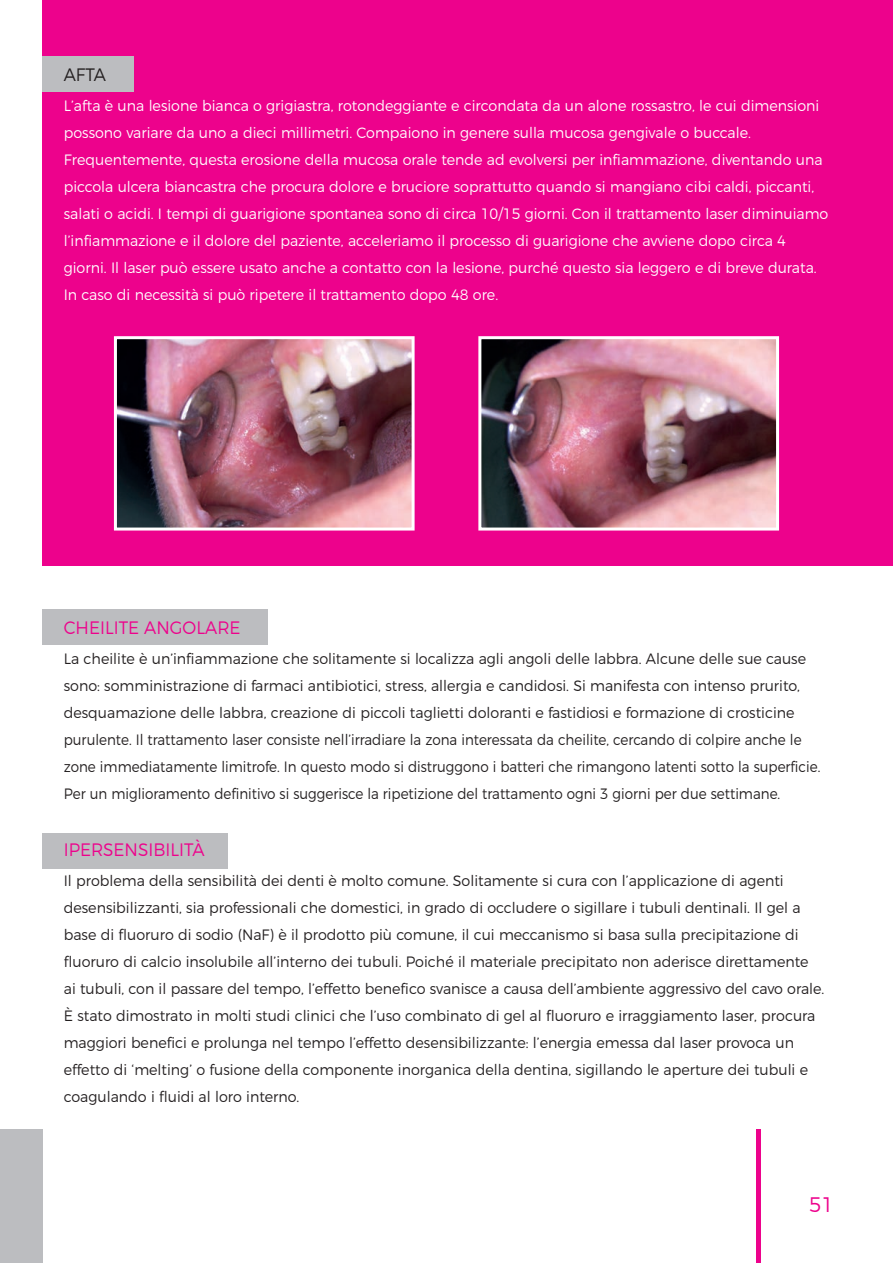
<style>
.page{position:relative;width:893px;height:1263px;background:#fff}
.page>*{position:absolute;margin:0;border:0;box-sizing:border-box;transform-origin:0 0}
.t1{font:300 21px "Montserrat";color:#ed028c;scale:.95 1}
.t2{font:300 18px "Montserrat";color:#ed028c;scale:.94 1}
.t3{font:300 18px "Montserrat";color:#231f20;scale:.94 1}
.t4{font:300 15px/27px "Montserrat";color:#231f20;scale:.95 1}
.t5{font:300 15px/27px "Montserrat";color:#fff;scale:.95 1}
</style>
<div class="page">
<div style="left:0;top:1130px;width:43px;height:133px;background:#bcbdc0"></div>
<div style="left:756px;top:1130px;width:5px;height:133px;background:#ed028c"></div>
<div style="left:43px;top:0;width:850px;height:566px;background:#ed028c"></div>
<div style="left:43px;top:57px;width:91px;height:35px;background:#bcbdc0"></div>
<div style="left:43px;top:610px;width:225px;height:35px;background:#bcbdc0"></div>
<div style="left:43px;top:833px;width:185px;height:35px;background:#bcbdc0"></div>
<img style="left:118px;top:340px;width:293px;height:186px">
<div style="left:114px;top:336px;width:301px;height:194px;border:3px solid #fff"></div>
<img style="left:482px;top:340px;width:293px;height:186px">
<div style="left:478px;top:336px;width:301px;height:194px;border:3px solid #fff"></div>
<p class="t3" style="left:64px;top:61px;width:46px">AFTA</p>
<p class="t5" style="left:64px;top:91px;width:806px">L’afta è una lesione bianca o grigiastra, rotondeggiante e circondata da un alone rossastro, le cui dimensioni possono variare da uno a dieci millimetri. Compaiono in genere sulla mucosa gengivale o buccale.<br>Frequentemente, questa erosione della mucosa orale tende ad evolversi per infiammazione, diventando una piccola ulcera biancastra che procura dolore e bruciore soprattutto quando si mangiano cibi caldi, piccanti, salati o acidi. I tempi di guarigione spontanea sono di circa 10/15 giorni. Con il trattamento laser diminuiamo l’infiammazione e il dolore del paziente, acceleriamo il processo di guarigione che avviene dopo circa 4 giorni. Il laser può essere usato anche a contatto con la lesione, purché questo sia leggero e di breve durata.<br>In caso di necessità si può ripetere il trattamento dopo 48 ore.</p>
<p class="t2" style="left:64px;top:614px;width:190px">CHEILITE ANGOLARE</p>
<p class="t4" style="left:64px;top:644px;width:798px">La cheilite è un’infiammazione che solitamente si localizza agli angoli delle labbra. Alcune delle sue cause sono: somministrazione di farmaci antibiotici, stress, allergia e candidosi. Si manifesta con intenso prurito, desquamazione delle labbra, creazione di piccoli taglietti doloranti e fastidiosi e formazione di crosticine purulente. Il trattamento laser consiste nell’irradiare la zona interessata da cheilite, cercando di colpire anche le zone immediatamente limitrofe. In questo modo si distruggono i batteri che rimangono latenti sotto la superficie.<br>Per un miglioramento definitivo si suggerisce la ripetizione del trattamento ogni 3 giorni per due settimane.</p>
<p class="t2" style="left:64px;top:836px;width:151px">IPERSENSIBILITÀ</p>
<p class="t4" style="left:64px;top:866px;width:802px">Il problema della sensibilità dei denti è molto comune. Solitamente si cura con l’applicazione di agenti desensibilizzanti, sia professionali che domestici, in grado di occludere o sigillare i tubuli dentinali. Il gel a base di fluoruro di sodio (NaF) è il prodotto più comune, il cui meccanismo si basa sulla precipitazione di fluoruro di calcio insolubile all’interno dei tubuli. Poiché il materiale precipitato non aderisce direttamente<br>ai tubuli, con il passare del tempo, l’effetto benefico svanisce a causa dell’ambiente aggressivo del cavo orale.<br>È stato dimostrato in molti studi clinici che l’uso combinato di gel al fluoruro e irraggiamento laser, procura maggiori benefici e prolunga nel tempo l’effetto desensibilizzante: l’energia emessa dal laser provoca un effetto di ‘melting’ o fusione della componente inorganica della dentina, sigillando le aperture dei tubuli e coagulando i fluidi al loro interno.</p>
<h1 class="t1" style="left:809px;top:1188px;width:27px">51</h1>
</div>
